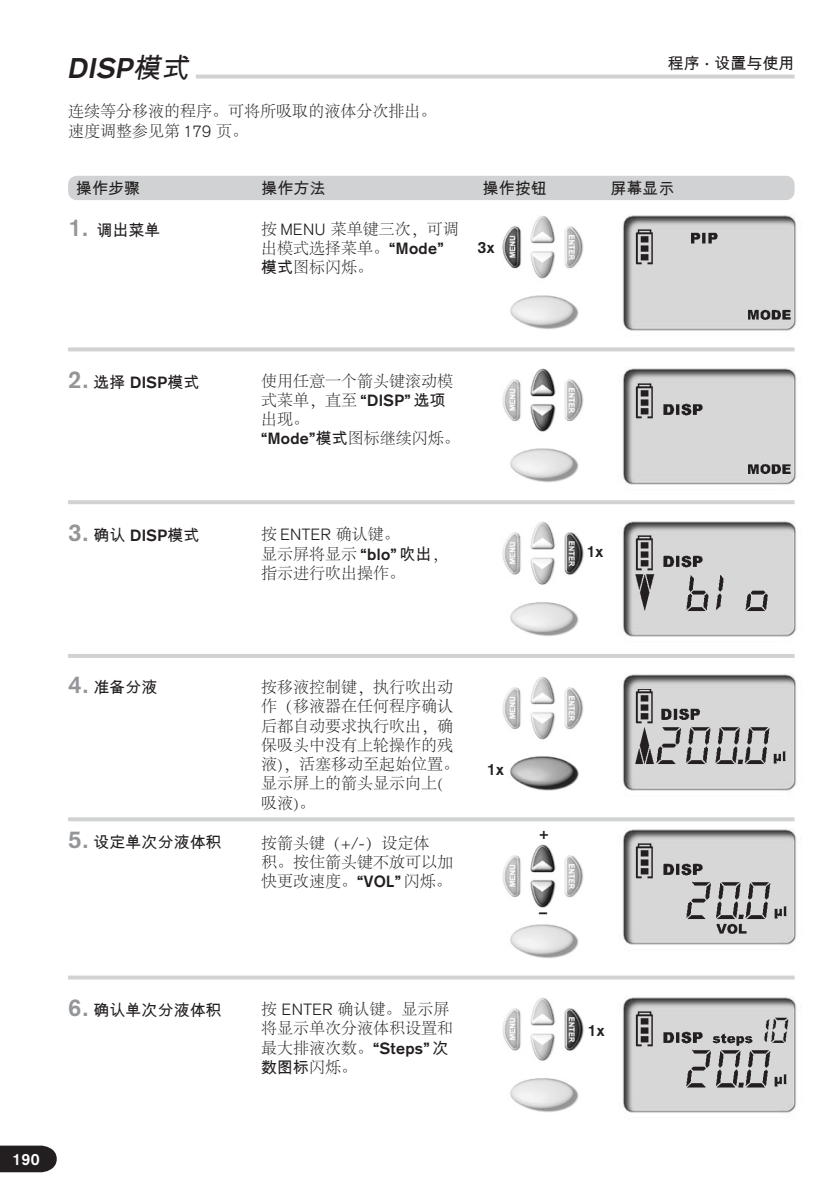
<style>
.page{position:relative;width:840px;height:1191px;background:#fff}
.page>*{position:absolute;margin:0;border:0;box-sizing:border-box;transform-origin:0 0}
.t1{font:italic 700 28px "Akzidenz Grotesk";color:#231f20}
.t2{font:300 16px/19.2px "Adobe Song Std";color:#231f20}
.t3{font:16px "Arial Unicode MS";color:#231f20}
.t4{font:700 16px "Akzidenz Grotesk";letter-spacing:.025em;color:#231f20}
.t5{font:700 16px "Akzidenz Grotesk";color:#fff}
.s1{font-family:"Arial Unicode MS";font-weight:400}
.s2{font-family:"Akzidenz Grotesk";font-weight:700}
.s3{font-family:"Akzidenz Grotesk"}
.s4{font-family:"Akzidenz Grotesk";font-weight:700;font-size:24px;color:#939598}
.s5{font-family:"Adobe Song Std";font-weight:300}
</style>
<div class="page">
<img style="left:622px;top:368px;width:175px;height:117px">
<img style="left:635px;top:383px;width:154px;height:90px">
<img style="left:622px;top:521px;width:175px;height:116px">
<img style="left:635px;top:536px;width:154px;height:89px">
<img style="left:622px;top:674px;width:175px;height:117px">
<img style="left:634px;top:689px;width:155px;height:90px">
<img style="left:617px;top:820px;width:180px;height:125px">
<img style="left:635px;top:843px;width:154px;height:90px">
<img style="left:622px;top:997px;width:175px;height:116px">
<img style="left:635px;top:1011px;width:154px;height:90px">
<img style="left:622px;top:215px;width:175px;height:116px">
<img style="left:635px;top:230px;width:154px;height:89px">
<img style="left:502px;top:368px;width:82px;height:114px">
<img style="left:502px;top:522px;width:82px;height:114px">
<img style="left:502px;top:677px;width:82px;height:114px">
<img style="left:502px;top:216px;width:82px;height:113px">
<img style="left:502px;top:844px;width:82px;height:114px">
<img style="left:502px;top:998px;width:82px;height:114px">
<svg style="left:0;top:1145px;width:57px;height:27px;background:#353132"></svg>
<svg style="left:196px;top:75px;width:598px;height:4px;background:#d6d6d8"></svg>
<hr style="left:68px;top:500px;width:726px;height:4px;background:#d1d2d4">
<hr style="left:68px;top:654px;width:726px;height:4px;background:#d1d2d4">
<svg style="left:68px;top:817px;width:726px;height:4px;background:#d4d5d7"></svg>
<svg style="left:68px;top:975px;width:726px;height:4px;background:#d7d8da"></svg>
<svg style="left:68px;top:347px;width:726px;height:4px;background:#d5d6d8"></svg>
<div style="left:68px;top:176px;width:726px;height:24px;background:#d1d2d4;border-radius:9px"></div>
<h1 class="t1" style="left:67px;top:52px;width:130px">DISP<span class="s1">模式</span></h1>
<p class="t3" style="left:667px;top:52px;width:128px">程序 <span class="s2">·</span> 设置与使用</p>
<p class="t2" style="left:68px;top:102px;width:369px">连续等分移液的程序。可将所吸取的液体分次排出。速度调整参见第 <span class="s3">179</span> 页。</p>
<p class="t3" style="left:76px;top:177px;width:65px">操作步骤</p>
<p class="t3" style="left:261px;top:177px;width:65px">操作方法</p>
<p class="t3" style="left:482px;top:177px;width:65px">操作按钮</p>
<p class="t3" style="left:610px;top:177px;width:65px">屏幕显示</p>
<p class="t3" style="left:68px;top:218px;width:94px"><span class="s4">1.</span> 调出菜单</p>
<p class="t2" style="left:261px;top:220px;width:199px">按 <span class="s3">MENU</span> 菜单键三次，可调出模式选择菜单。<span class="s2">“Mode”</span><span class="s1">模式</span>图标闪烁。</p>
<p class="t4" style="left:477px;top:238px;width:19px">3x</p>
<p class="t3" style="left:68px;top:370px;width:133px"><span class="s4">2.</span> 选择 <span class="s2">DISP</span>模式</p>
<p class="t3" style="left:68px;top:523px;width:133px"><span class="s4">3.</span> 确认 <span class="s2">DISP</span>模式</p>
<p class="t2" style="left:261px;top:372px;width:200px">使用任意一个箭头键滚动模式菜单，直至 <span class="s2">“DISP”</span> <span class="s1">选项</span>出现。<br><span class="s2">“Mode”</span><span class="s1">模式</span>图标继续闪烁。</p>
<p class="t2" style="left:261px;top:525px;width:188px">按 <span class="s3">ENTER</span> 确认键。<br>显示屏将显示 <span class="s2">“blo”</span> <span class="s1">吹出</span>，指示进行吹出操作。</p>
<p class="t4" style="left:586px;top:542px;width:19px">1x</p>
<p class="t3" style="left:68px;top:676px;width:91px"><span class="s4">4.</span> 准备分液</p>
<p class="t3" style="left:68px;top:831px;width:155px"><span class="s4">5.</span> 设定单次分液体积</p>
<p class="t3" style="left:68px;top:998px;width:155px"><span class="s4">6.</span> 确认单次分液体积</p>
<p class="t5" style="left:12px;top:1150px;width:29px">190</p>
<p class="t2" style="left:261px;top:678px;width:199px">按移液控制键，执行吹出动作（移液器在任何程序确认后都自动要求执行吹出，确保吸头中没有上轮操作的残液)，活塞移动至起始位置。显示屏上的箭头显示向上(吸液)。</p>
<p class="t2" style="left:261px;top:833px;width:193px">按箭头键（<span class="s3">+/-</span>）设定体<br>积。按住箭头键不放可以加快更改速度。<span class="s2">“VOL”</span> 闪烁。</p>
<p class="t4" style="left:486px;top:759px;width:19px">1x</p>
<p class="t2" style="left:261px;top:1000px;width:193px">按 <span class="s3">ENTER</span> 确认键。显示屏将显示单次分液体积设置和最大排液次数。<span class="s2">“Steps”</span> <span class="s1">次</span></p>
<p class="t3" style="left:261px;top:1055px;width:97px">数图标<span class="s5">闪烁。</span></p>
<p class="t4" style="left:538px;top:823px;width:11px">+</p>
<p class="t4" style="left:539px;top:903px;width:9px">–</p>
<p class="t4" style="left:587px;top:1021px;width:19px">1x</p>
</div>
